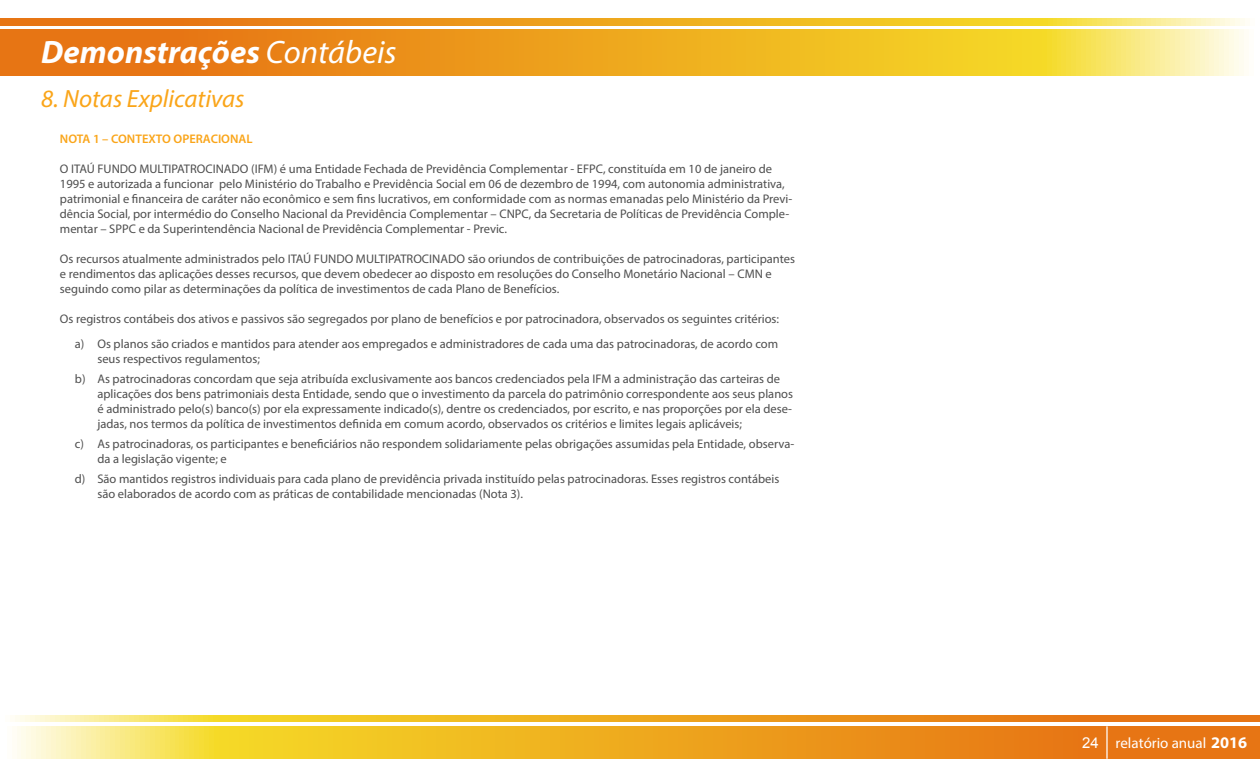
<style>
.page{position:relative;width:1260px;height:765px;background:#fff}
.page>*{position:absolute;margin:0;border:0;box-sizing:border-box;transform-origin:0 0}
.t1{font:italic 700 32.5px "Myriad Pro";color:#fff}
.t2{font:italic 25px "Myriad Pro";color:#faa519}
.t3{font:15px "Myriad Pro";color:#fff}
.t4{font:12.5px/15px "Myriad Pro";color:#4e4e4e}
.t5{font:600 12.5px "Myriad Pro";color:#faa519}
.s1{font-weight:400}
.s2{font-family:"Arial"}
.s3{font-weight:700;font-size:16.25px}
</style>
<div class="page">
<svg style="left:1px;top:30px;width:1243px;height:45px;background:#eeab2e"></svg>
<svg style="left:1px;top:19px;width:1244px;height:6px;background:#eeab2e"></svg>
<svg style="left:17px;top:726px;width:1243px;height:33px;background:#eeab2e"></svg>
<svg style="left:15px;top:715px;width:1245px;height:6px;background:#eeab2e"></svg>
<hr style="left:1106px;top:726px;width:2px;height:33px;background:#fff">
<h1 class="t1" style="left:41px;top:31px;width:357px">Demonstrações <span class="s1">Contábeis</span></h1>
<h2 class="t2" style="left:41px;top:84px;width:205px">8. Notas Explicativas</h2>
<p class="t5" style="left:60px;top:131px;width:194px">NOTA 1 – CONTEXTO OPERACIONAL</p>
<p class="t4" style="left:60px;top:161px;width:734px">O ITAÚ FUNDO MULTIPATROCINADO (IFM) é uma Entidade Fechada de Previdência Complementar - EFPC, constituída em 10 de janeiro de 1995 e autorizada a funcionar pelo Ministério do Trabalho e Previdência Social em 06 de dezembro de 1994, com autonomia administrativa, patrimonial e financeira de caráter não econômico e sem fins lucrativos, em conformidade com as normas emanadas pelo Ministério da Previ&shy;dência Social, por intermédio do Conselho Nacional da Previdência Complementar – CNPC, da Secretaria de Políticas de Previdência Comple&shy;mentar – SPPC e da Superintendência Nacional de Previdência Complementar - Previc.</p>
<p class="t4" style="left:60px;top:251px;width:737px">Os recursos atualmente administrados pelo ITAÚ FUNDO MULTIPATROCINADO são oriundos de contribuições de patrocinadoras, participantes e rendimentos das aplicações desses recursos, que devem obedecer ao disposto em resoluções do Conselho Monetário Nacional – CMN e seguindo como pilar as determinações da política de investimentos de cada Plano de Benefícios.</p>
<p class="t4" style="left:60px;top:306px;width:721px;line-height:25px;text-align:right">Os registros contábeis dos ativos e passivos são segregados por plano de benefícios e por patrocinadora, observados os seguintes critérios: a) Os planos são criados e mantidos para atender aos empregados e administradores de cada uma das patrocinadoras, de acordo com</p>
<p class="t4" style="left:75px;top:349px;width:707px;line-height:20px;text-indent:22px">seus respectivos regulamentos;<br>b) As patrocinadoras concordam que seja atribuída exclusivamente aos bancos credenciados pela IFM a administração das carteiras de</p>
<p class="t4" style="left:97px;top:386px;width:697px;text-align:justify">aplicações dos bens patrimoniais desta Entidade, sendo que o investimento da parcela do patrimônio correspondente aos seus planos é administrado pelo(s) banco(s) por ela expressamente indicado(s), dentre os credenciados, por escrito, e nas proporções por ela dese&shy;jadas, nos termos da política de investimentos definida em comum acordo, observados os critérios e limites legais aplicáveis;</p>
<p class="t4" style="left:97px;top:436px;width:698px;text-indent:-22px">c) As patrocinadoras, os participantes e beneficiários não respondem solidariamente pelas obrigações assumidas pela Entidade, observa&shy;da a legislação vigente; e</p>
<p class="t4" style="left:97px;top:471px;width:683px;text-indent:-22px">d) São mantidos registros individuais para cada plano de previdência privada instituído pelas patrocinadoras. Esses registros contábeis são elaborados de acordo com as práticas de contabilidade mencionadas (Nota 3).</p>
<p class="t3" style="left:1082px;top:734px;width:166px"><span class="s2">24</span> relatório anual <span class="s3">2016</span></p>
</div>
